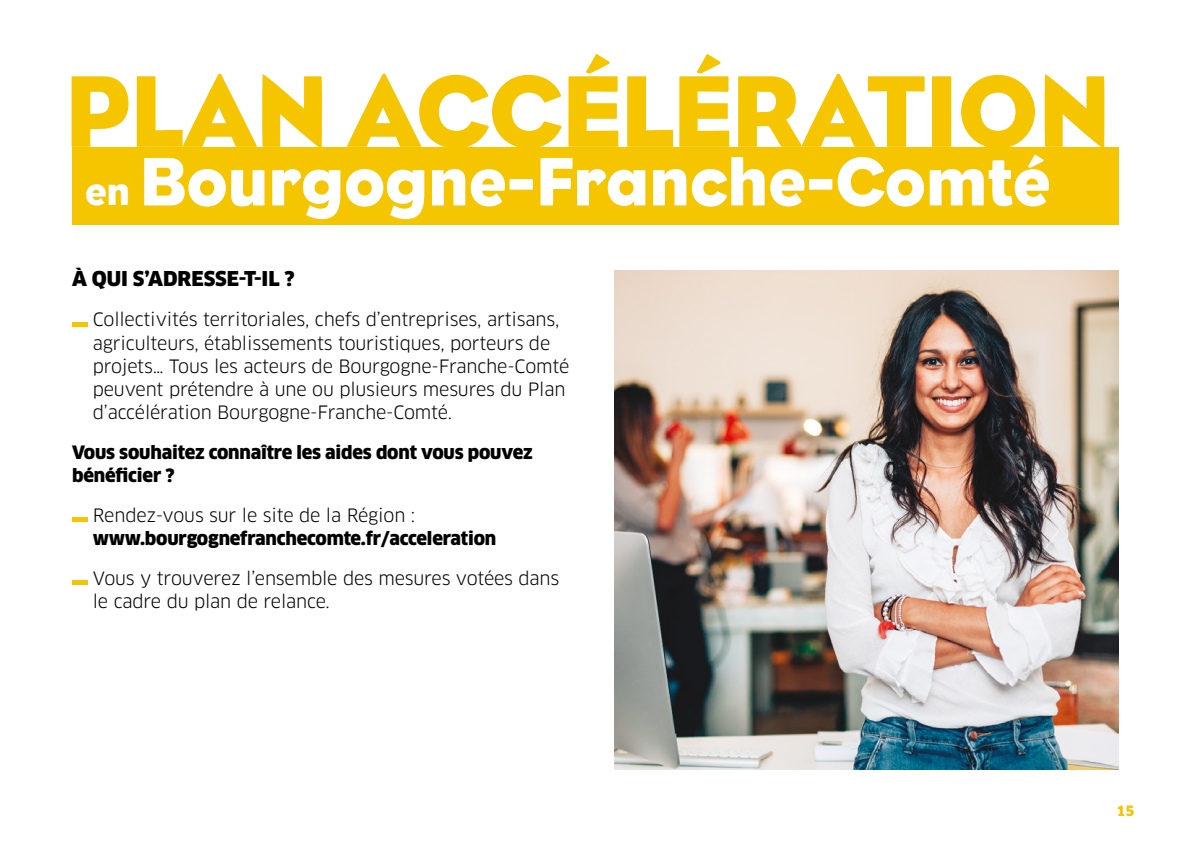
<style>
.page{position:relative;width:1191px;height:842px;background:#fff}
.page>*{position:absolute;margin:0;border:0;box-sizing:border-box;transform-origin:0 0}
.t1{font:104px "Eagle";letter-spacing:-.02em;color:#f5c500}
.t2{font:70px "Eagle";letter-spacing:-.01em;color:#fff}
.t3{font:900 20px "Clan Pro";color:#000}
.t4{font:18px/23px "Clan Pro";letter-spacing:-.01em;color:#000}
.t5{font:900 18px/23px "Clan Pro";letter-spacing:-.01em;color:#000}
.t6{font:900 14px "Clan Pro";color:#f5c500}
.s1{font-size:40px}
</style>
<div class="page">
<hr style="left:72px;top:322px;width:15px;height:4px;background:#f5c500">
<hr style="left:72px;top:517px;width:15px;height:4px;background:#f5c500">
<hr style="left:72px;top:580px;width:15px;height:4px;background:#f5c500">
<img style="left:615px;top:271px;width:504px;height:499px">
<div style="left:72px;top:147px;width:1047px;height:78px;background:#f5c500"></div>
<h1 class="t1" style="left:64px;top:52px;width:1049px">PLAN ACCÉLÉRATION</h1>
<h2 class="t2" style="left:85px;top:142px;width:966px"><span class="s1">en</span> Bourgogne-Franche-Comté</h2>
<p class="t3" style="left:72px;top:267px;width:224px">À QUI S’ADRESSE-T-IL ?</p>
<p class="t4" style="left:93px;top:308px;width:478px">Collectivités territoriales, chefs d’entreprises, artisans, agriculteurs, établissements touristiques, porteurs de projets… Tous les acteurs de Bourgogne-Franche-Comté peuvent prétendre à une ou plusieurs mesures du Plan d’accélération Bourgogne-Franche-Comté.</p>
<p class="t5" style="left:72px;top:440px;width:462px">Vous souhaitez connaître les aides dont vous pouvez bénéficier ?</p>
<p class="t4" style="left:93px;top:503px;width:324px">Rendez-vous sur le site de la Région :</p>
<p class="t5" style="left:93px;top:526px;width:405px">www.bourgognefranchecomte.fr/acceleration</p>
<p class="t4" style="left:93px;top:566px;width:468px">Vous y trouverez l’ensemble des mesures votées dans le cadre du plan de relance.</p>
<p class="t6" style="left:1116px;top:803px;width:19px">15</p>
</div>
